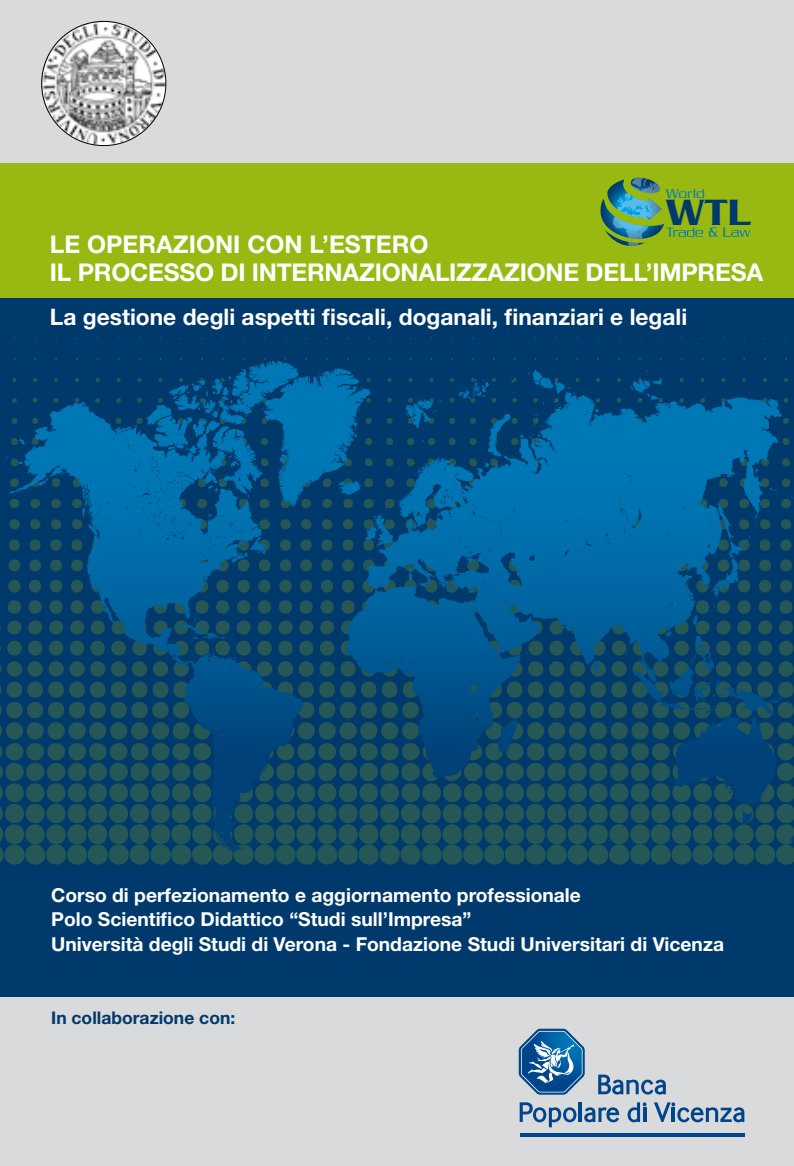
<style>
.page{position:relative;width:794px;height:1166px;background:#d9dadb}
.page>*{position:absolute;margin:0;border:0;box-sizing:border-box;transform-origin:0 0}
.t1{font:500 39.55px "Serpentine";color:#00396b}
.t2{font:700 24.5px/28px "Helvetica Neue";letter-spacing:-.01em;color:#fff}
.t3{font:700 22.75px "Helvetica Neue";color:#fff}
.t4{font:700 19.25px/24.5px "Helvetica Neue";color:#fff}
.t5{font:700 17.5px "Helvetica Neue";color:#00396b}
.t6{font:300 13.83px "Serpentine";letter-spacing:.04em;color:#0078b6}
</style>
<div class="page">
<div style="left:0;top:282px;width:794px;height:715px;background:#00396b"></div>
<svg style="left:0;top:337px;width:794px;height:528px"></svg>
<div style="left:0;top:164px;width:794px;height:134px;background:#97b911"></div>
<svg style="left:249px;top:361px;width:24px;height:23px"></svg>
<img style="left:42px;top:21px;width:124px;height:125px;border-radius:62px">
<svg style="left:600px;top:177px;width:150px;height:69px"></svg>
<hr style="left:520px;top:1133px;width:224px;height:4px;background:#004489">
<svg style="left:519px;top:1029px;width:66px;height:65px"></svg>
<svg style="left:598px;top:1074px;width:68px;height:20px"></svg>
<svg style="left:519px;top:1102px;width:57px;height:25px"></svg>
<hr style="left:579px;top:1102px;width:3px;height:20px;background:#004489">
<svg style="left:584px;top:1107px;width:35px;height:15px"></svg>
<svg style="left:627px;top:1102px;width:19px;height:20px"></svg>
<svg style="left:654px;top:1102px;width:90px;height:20px"></svg>
<p class="t6" style="left:666px;top:186px;width:40px">World</p>
<h1 class="t1" style="left:666px;top:190px;width:87px">WTL</h1>
<p class="t2" style="left:50px;top:229px;width:714px">Le operazioni con l’estero<br>Il processo di internazionalizzazione dell’impresa</p>
<p class="t3" style="left:50px;top:302px;width:639px">La gestione degli aspetti fiscali, doganali, finanziari e legali</p>
<p class="t4" style="left:51px;top:882px;width:674px">Corso di perfezionamento e aggiornamento professionale<br>Polo Scientifico Didattico “Studi sull’Impresa”<br>Università degli Studi di Verona - Fondazione Studi Universitari di Vicenza</p>
<p class="t5" style="left:51px;top:1007px;width:186px">In collaborazione con:</p>
</div>
